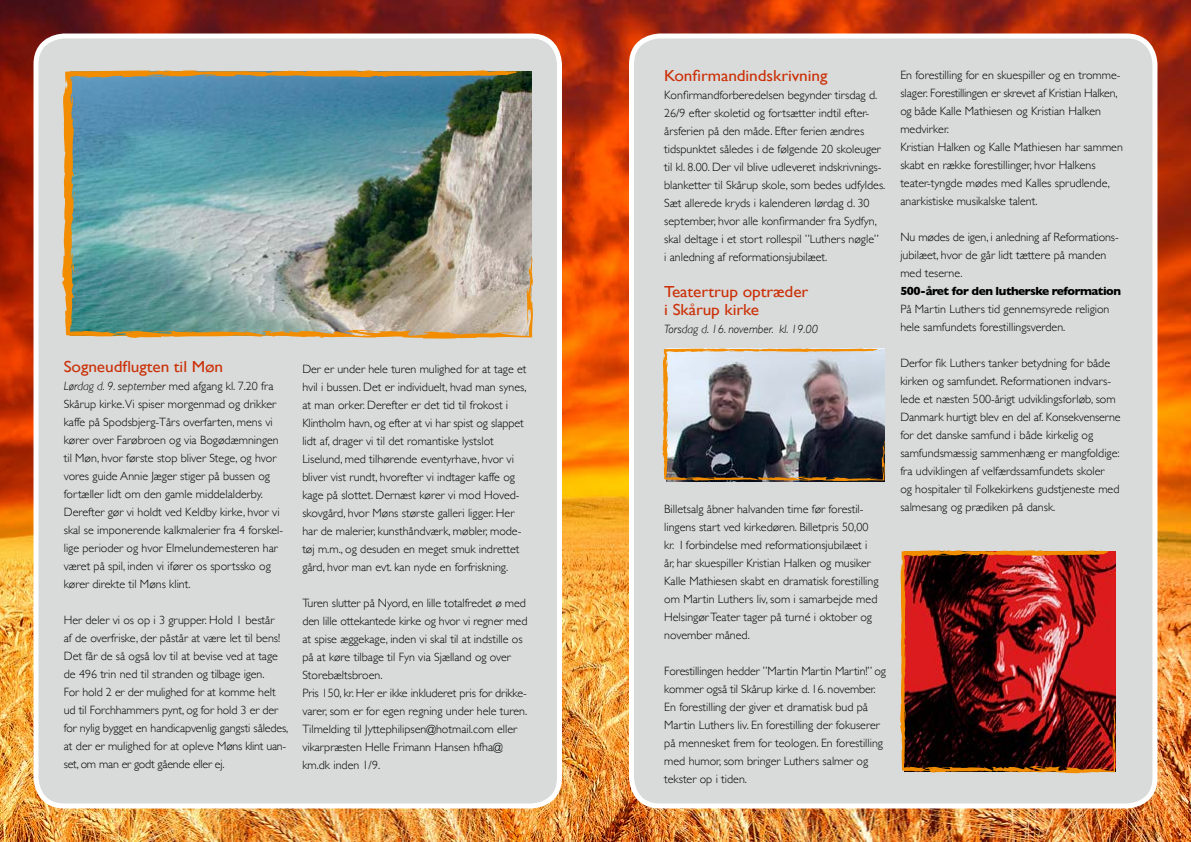
<style>
.page{position:relative;width:1191px;height:842px;background:#fff}
.page>*{position:absolute;margin:0;border:0;box-sizing:border-box;transform-origin:0 0}
.t1{font:16px/18px "Gill Sans";letter-spacing:-.005em;color:#cb3007;scale:1.08 1}
.t2{font:300 12px/18px "Gill Sans";color:#000}
.t3{font:700 12px "Gill Sans";letter-spacing:-.04em;color:#000}
.t4{font:italic 300 12px "Gill Sans";color:#000}
.s1{font-style:italic}
</style>
<div class="page">
<img style="left:0;top:0;width:1191px;height:842px">
<div style="left:36px;top:36px;width:523px;height:770px;background:#d9dada;border-radius:28px"></div>
<div style="left:34px;top:34px;width:528px;height:774px;border:5px solid #fff;border-radius:28px"></div>
<div style="left:631px;top:36px;width:524px;height:770px;background:#d9dada;border-radius:28px"></div>
<div style="left:629px;top:34px;width:528px;height:774px;border:5px solid #fff;border-radius:28px"></div>
<img style="left:900px;top:550px;width:216px;height:224px">
<img style="left:62px;top:70px;width:471px;height:269px">
<img style="left:662px;top:348px;width:223px;height:133px">
<h1 class="t1" style="left:64px;top:358px;width:149px">Sogneudflugten til Møn</h1>
<p class="t2" style="left:64px;top:377px;width:221px"><span class="s1">Lørdag d. 9. september</span> med afgang kl. 7.20 fra Skårup kirke.Vi spiser morgenmad og drikker kaffe på Spodsbjerg-Tårs overfarten, mens vi kører over Farøbroen og via Bogødæmningen til Møn, hvor første stop bliver Stege, og hvor vores guide Annie Jæger stiger på bussen og fortæller lidt om den gamle middelalderby.<br>Derefter gør vi holdt ved Keldby kirke, hvor vi skal se imponerende kalkmalerier fra 4 forskel&shy;lige perioder og hvor Elmelundemesteren har været på spil, inden vi ifører os sportssko og kører direkte til Møns klint.</p>
<p class="t2" style="left:64px;top:611px;width:226px">Her deler vi os op i 3 grupper. Hold 1 består<br>af de overfriske, der påstår at være let til bens!<br>Det får de så også lov til at bevise ved at tage de 496 trin ned til stranden og tilbage igen.<br>For hold 2 er der mulighed for at komme helt ud til Forchhammers pynt, og for hold 3 er der for nylig bygget en handicapvenlig gangsti således, at der er mulighed for at opleve Møns klint uan&shy;set, om man er godt gående eller ej.</p>
<p class="t2" style="left:302px;top:359px;width:226px">Der er under hele turen mulighed for at tage et hvil i bussen. Det er individuelt, hvad man synes, at man orker. Derefter er det tid til frokost i Klintholm havn, og efter at vi har spist og slappet lidt af, drager vi til det romantiske lystslot Liselund, med tilhørende eventyrhave, hvor vi bliver vist rundt, hvorefter vi indtager kaffe og kage på slottet. Dernæst kører vi mod Hoved&shy;skovgård, hvor Møns største galleri ligger. Her har de malerier, kunsthåndværk, møbler, mode&shy;tøj m.m., og desuden en meget smuk indrettet gård, hvor man evt. kan nyde en forfriskning.</p>
<p class="t2" style="left:302px;top:593px;width:227px">Turen slutter på Nyord, en lille totalfredet ø med den lille ottekantede kirke og hvor vi regner med at spise æggekage, inden vi skal til at indstille os på at køre tilbage til Fyn via Sjælland og over Storebæltsbroen.<br>Pris 150, kr. Her er ikke inkluderet pris for drikke&shy;varer, som er for egen regning under hele turen.<br>Tilmelding til Jyttephilipsen@hotmail.com eller vikarpræsten Helle Frimann Hansen hfha@ km.dk inden 1/9.</p>
<h1 class="t1" style="left:664px;top:67px;width:153px">Konfirmandindskrivning</h1>
<p class="t2" style="left:664px;top:86px;width:223px">Konfirmandforberedelsen begynder tirsdag d.<br>26/9 efter skoletid og fortsætter indtil efter&shy;årsferien på den måde. Efter ferien ændres tidspunktet således i de følgende 20 skoleuger til kl. 8.00. Der vil blive udleveret indskrivnings&shy;blanketter til Skårup skole, som bedes udfyldes.<br>Sæt allerede kryds i kalenderen lørdag d. 30 september, hvor alle konfirmander fra Sydfyn, skal deltage i et stort rollespil ”Luthers nøgle”<br>i anledning af reformationsjubilæet.</p>
<h1 class="t1" style="left:664px;top:283px;width:135px">Teatertrup optræder i Skårup kirke</h1>
<p class="t4" style="left:664px;top:322px;width:155px">Torsdag d. 16. november. kl. 19.00</p>
<p class="t2" style="left:664px;top:500px;width:216px">Billetsalg åbner halvanden time før forestil&shy;lingens start ved kirkedøren. Billetpris 50,00 kr. I forbindelse med reformationsjubilæet i år, har skuespiller Kristian Halken og musiker Kalle Mathiesen skabt en dramatisk forestilling om Martin Luthers liv, som i samarbejde med Helsingør Teater tager på turné i oktober og november måned.</p>
<p class="t2" style="left:664px;top:662px;width:223px">Forestillingen hedder ”Martin Martin Martin!” og kommer også til Skårup kirke d. 16. november.<br>En forestilling der giver et dramatisk bud på Martin Luthers liv. En forestilling der fokuserer på mennesket frem for teologen. En forestilling med humor, som bringer Luthers salmer og tekster op i tiden.</p>
<p class="t2" style="left:900px;top:65px;width:224px">En forestilling for en skuespiller og en tromme&shy;slager. Forestillingen er skrevet af Kristian Halken, og både Kalle Mathiesen og Kristian Halken medvirker.<br>Kristian Halken og Kalle Mathiesen har sammen skabt en række forestillinger, hvor Halkens teater-tyngde mødes med Kalles sprudlende, anarkistiske musikalske talent.</p>
<p class="t2" style="left:900px;top:227px;width:220px">Nu mødes de igen, i anledning af Reformations&shy;jubilæet, hvor de går lidt tættere på manden med teserne.</p>
<p class="t3" style="left:900px;top:281px;width:222px">500-året for den lutherske reformation</p>
<p class="t2" style="left:900px;top:299px;width:211px">På Martin Luthers tid gennemsyrede religion hele samfundets forestillingsverden.</p>
<p class="t2" style="left:900px;top:353px;width:222px">Derfor fik Luthers tanker betydning for både kirken og samfundet. Reformationen indvars&shy;lede et næsten 500-årigt udviklingsforløb, som Danmark hurtigt blev en del af. Konsekvenserne for det danske samfund i både kirkelig og samfundsmæssig sammenhæng er mangfoldige: fra udviklingen af velfærdssamfundets skoler<br>og hospitaler til Folkekirkens gudstjeneste med salmesang og prædiken på dansk.</p>
</div>
